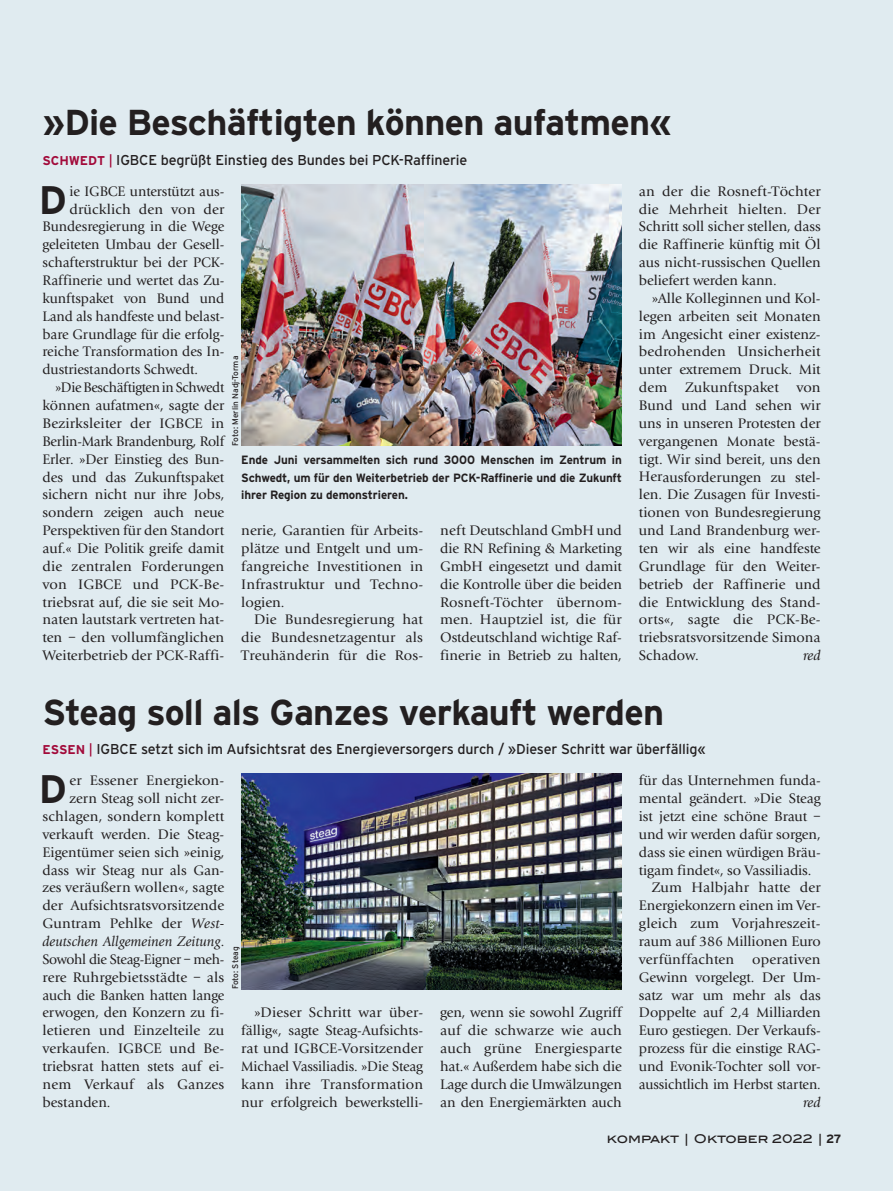
<style>
.page{position:relative;width:893px;height:1191px;background:#e0ebf0}
.page>*{position:absolute;margin:0;border:0;box-sizing:border-box;transform-origin:0 0}
.t1{font:700 39.75px "Interstate";color:#231f20}
.t2{font:700 36px "Interstate";letter-spacing:-.02em;color:#231f20}
.t3{font:14.25px/17.9px "Giovanni EF";letter-spacing:-.005em;color:#231f20;text-align:justify}
.t4{font:14.25px "Interstate";letter-spacing:-.01em;color:#231f20}
.t5{font:italic 14.25px "Giovanni EF";color:#231f20}
.t6{font:14.25px "Giovanni EF";letter-spacing:-.025em;color:#231f20}
.t7{font:700 12.75px "Interstate";color:#a20a3a}
.t8{font:700 12px/17.9px "Interstate";letter-spacing:-.01em;color:#231f20;text-align:justify}
.t9{font:12px "Blair ITC Std";letter-spacing:-.01em;color:#231f20}
.t10{font:8.25px "Interstate";color:#231f20}
.s1{font-size:13.5px;color:#a20a3a}
.s2{font-weight:700;font-size:12.75px;color:#a20a3a}
.s3{font-style:italic}
.s4{font-style:normal}
.s5{font-family:"Interstate";font-weight:700}
</style>
<div class="page">
<img style="left:241px;top:185px;width:381px;height:261px">
<img style="left:241px;top:773px;width:381px;height:216px">
<h2 class="t2" style="left:43px;top:101px;width:631px">»Die Beschäftigten können aufatmen«</h2>
<p class="t7" style="left:43px;top:152px;width:10px">Schwedt</p>
<p class="t4" style="left:109px;top:151px;width:360px"><span class="s1">|</span> IGBCE begrüßt Einstieg des Bundes bei PCK-Raffinerie</p>
<h1 class="t1" style="left:39px;top:175px;width:30px">D</h1>
<p class="t3" style="left:69px;top:182px;width:156px">ie IGBCE unterstützt aus-</p>
<p class="t3" style="left:69px;top:200px;width:156px">drücklich den von der</p>
<p class="t3" style="left:43px;top:218px;width:183px">Bundesregierung in die Wege</p>
<p class="t3" style="left:43px;top:236px;width:183px">geleiteten Umbau der Gesell-</p>
<p class="t3" style="left:43px;top:253px;width:183px">schafterstruktur bei der PCK-</p>
<p class="t3" style="left:43px;top:271px;width:183px">Raffinerie und wertet das Zu-</p>
<p class="t3" style="left:43px;top:289px;width:183px">kunftspaket von Bund und</p>
<p class="t3" style="left:43px;top:307px;width:183px">Land als handfeste und belast-</p>
<p class="t3" style="left:43px;top:325px;width:183px">bare Grundlage für die erfolg-</p>
<p class="t3" style="left:43px;top:343px;width:183px">reiche Transformation des In-</p>
<p class="t3" style="left:43px;top:361px;width:157px">dustriestandorts Schwedt.</p>
<p class="t6" style="left:55px;top:379px;width:171px">»Die Beschäftigten in Schwedt</p>
<p class="t3" style="left:43px;top:396px;width:183px">können aufatmen«, sagte der</p>
<p class="t3" style="left:43px;top:414px;width:183px">Bezirksleiter der IGBCE in</p>
<p class="t3" style="left:43px;top:432px;width:183px">Berlin-Mark Brandenburg, Rolf</p>
<p class="t3" style="left:43px;top:450px;width:183px">Erler. »Der Einstieg des Bun-</p>
<p class="t3" style="left:43px;top:468px;width:183px">des und das Zukunftspaket</p>
<p class="t3" style="left:43px;top:486px;width:183px">sichern nicht nur ihre Jobs,</p>
<p class="t3" style="left:43px;top:503px;width:183px">sondern zeigen auch neue</p>
<p class="t3" style="left:43px;top:521px;width:183px">Perspektiven für den Standort</p>
<p class="t3" style="left:43px;top:539px;width:183px">auf.« Die Politik greife damit</p>
<p class="t3" style="left:43px;top:557px;width:183px">die zentralen Forderungen</p>
<p class="t3" style="left:43px;top:575px;width:183px">von IGBCE und PCK-Be-</p>
<p class="t3" style="left:43px;top:593px;width:183px">triebsrat auf, die sie seit Mo-</p>
<p class="t3" style="left:43px;top:611px;width:183px">naten lautstark vertreten hat-</p>
<p class="t3" style="left:43px;top:628px;width:183px">ten – den vollumfänglichen</p>
<p class="t3" style="left:43px;top:646px;width:183px">Weiterbetrieb der PCK-Raffi-</p>
<p class="t10" style="left:230px;top:446px;width:91px;rotate:-90deg">Foto: Merlin Nadj-Torma</p>
<p class="t8" style="left:241px;top:450px;width:382px">Ende Juni versammelten sich rund 3000 Menschen im Zentrum in Schwedt, um für den Weiterbetrieb der PCK-Raffinerie und die Zukunft ihrer Region zu demonstrieren.</p>
<p class="t3" style="left:440px;top:521px;width:183px">neft Deutschland GmbH und die RN Refining &amp; Marketing GmbH eingesetzt und damit die Kontrolle über die beiden Rosneft-Töchter übernom&shy;men. Hauptziel ist, die für Ostdeutschland wichtige Raf&shy;finerie in Betrieb zu halten,</p>
<p class="t3" style="left:241px;top:521px;width:183px">nerie, Garantien für Arbeits&shy;plätze und Entgelt und um&shy;fangreiche Investitionen in Infrastruktur und Techno&shy;logien.</p>
<p class="t3" style="left:241px;top:611px;width:183px;text-indent:13px">Die Bundesregierung hat die Bundesnetzagentur als Treuhänderin für die Ros-</p>
<p class="t3" style="left:639px;top:182px;width:183px">an der die Rosneft-Töchter die Mehrheit hielten. Der Schritt soll sicher stellen, dass die Raffinerie künftig mit Öl aus nicht-russischen Quellen beliefert werden kann.</p>
<p class="t3" style="left:639px;top:289px;width:183px;text-indent:13px">»Alle Kolleginnen und Kol&shy;legen arbeiten seit Monaten im Angesicht einer existenz&shy;bedrohenden Unsicherheit unter extremem Druck. Mit dem Zukunftspaket von Bund und Land sehen wir uns in unseren Protesten der vergangenen Monate bestä&shy;tigt. Wir sind bereit, uns den Herausforderungen zu stel&shy;len. Die Zusagen für Investi&shy;tionen von Bundesregierung und Land Brandenburg wer&shy;ten wir als eine handfeste Grundlage für den Weiter&shy;betrieb der Raffinerie und die Entwicklung des Stand&shy;orts«, sagte die PCK-Be&shy;triebsratsvorsitzende Simona Schadow.</p>
<p class="t5" style="left:803px;top:647px;width:19px">red</p>
<h2 class="t2" style="left:43px;top:690px;width:623px">Steag soll als Ganzes verkauft werden</h2>
<p class="t4" style="left:43px;top:740px;width:665px"><span class="s2">essen</span> <span class="s1">|</span> IGBCE setzt sich im Aufsichtsrat des Energieversorgers durch / »Dieser Schritt war überfällig«</p>
<h1 class="t1" style="left:39px;top:765px;width:30px">D</h1>
<p class="t3" style="left:69px;top:771px;width:156px">er Essener Energiekon-</p>
<p class="t3" style="left:69px;top:789px;width:156px">zern Steag soll nicht zer-</p>
<p class="t3" style="left:43px;top:807px;width:183px">schlagen, sondern komplett</p>
<p class="t3" style="left:43px;top:825px;width:183px">verkauft werden. Die Steag-</p>
<p class="t3" style="left:43px;top:843px;width:183px">Eigentümer seien sich »einig,</p>
<p class="t3" style="left:43px;top:861px;width:183px">dass wir Steag nur als Gan-</p>
<p class="t3" style="left:43px;top:878px;width:183px">zes veräußern wollen«, sagte</p>
<p class="t3" style="left:43px;top:896px;width:183px">der Aufsichtsratsvorsitzende</p>
<p class="t3" style="left:43px;top:914px;width:183px">Guntram Pehlke der <span class="s3">West-</span></p>
<p class="t5" style="left:43px;top:933px;width:183px">deutschen Allgemeinen Zeitung<span class="s4">.</span></p>
<p class="t3" style="left:43px;top:950px;width:183px">Sowohl die Steag-Eigner – meh-</p>
<p class="t3" style="left:43px;top:968px;width:183px">rere Ruhrgebietsstädte – als</p>
<p class="t3" style="left:43px;top:986px;width:183px">auch die Banken hatten lange</p>
<p class="t3" style="left:43px;top:1003px;width:183px">erwogen, den Konzern zu fi-</p>
<p class="t3" style="left:43px;top:1021px;width:183px">letieren und Einzelteile zu</p>
<p class="t3" style="left:43px;top:1039px;width:183px">verkaufen. IGBCE und Be-</p>
<p class="t3" style="left:43px;top:1057px;width:183px">triebsrat hatten stets auf ei-</p>
<p class="t3" style="left:43px;top:1075px;width:183px">nem Verkauf als Ganzes</p>
<p class="t3" style="left:43px;top:1093px;width:70px">bestanden.</p>
<p class="t10" style="left:230px;top:989px;width:44px;rotate:-90deg">Foto: Steag</p>
<p class="t3" style="left:241px;top:1003px;width:183px;text-indent:13px">»Dieser Schritt war über&shy;fällig«, sagte Steag-Aufsichts&shy;rat und IGBCE-Vorsitzender Michael Vassiliadis. »Die Steag kann ihre Transformation nur erfolgreich bewerkstelli-</p>
<p class="t3" style="left:440px;top:1003px;width:183px">gen, wenn sie sowohl Zugriff auf die schwarze wie auch auch grüne Energiesparte hat.« Außerdem habe sich die Lage durch die Umwälzungen an den Energiemärkten auch</p>
<p class="t3" style="left:639px;top:771px;width:183px">für das Unternehmen funda-</p>
<p class="t3" style="left:639px;top:789px;width:183px">mental geändert. »Die Steag</p>
<p class="t3" style="left:639px;top:807px;width:183px">ist jetzt eine schöne Braut –</p>
<p class="t3" style="left:639px;top:825px;width:183px">und wir werden dafür sorgen,</p>
<p class="t3" style="left:639px;top:843px;width:183px">dass sie einen würdigen Bräu-</p>
<p class="t3" style="left:639px;top:861px;width:174px">tigam findet«, so Vassiliadis.</p>
<p class="t3" style="left:652px;top:878px;width:171px">Zum Halbjahr hatte der</p>
<p class="t3" style="left:639px;top:896px;width:183px">Energiekonzern einen im Ver-</p>
<p class="t3" style="left:639px;top:914px;width:183px">gleich zum Vorjahreszeit-</p>
<p class="t3" style="left:639px;top:932px;width:183px">raum auf 386 Millionen Euro</p>
<p class="t3" style="left:639px;top:950px;width:97px">verfünffachten</p>
<p class="t3" style="left:639px;top:950px;width:183px;text-indent:113px">operativen Gewinn vorgelegt. Der Um&shy;satz war um mehr als das Doppelte auf 2,4 Milliarden Euro gestiegen. Der Verkaufs&shy;prozess für die einstige RAG&shy;und Evonik-Tochter soll vor&shy;aussichtlich im Herbst starten.</p>
<p class="t5" style="left:803px;top:1094px;width:19px">red</p>
<p class="t9" style="left:607px;top:1131px;width:236px">KOMPAKT | OKTOBER 2022 | <span class="s5">27</span></p>
</div>
